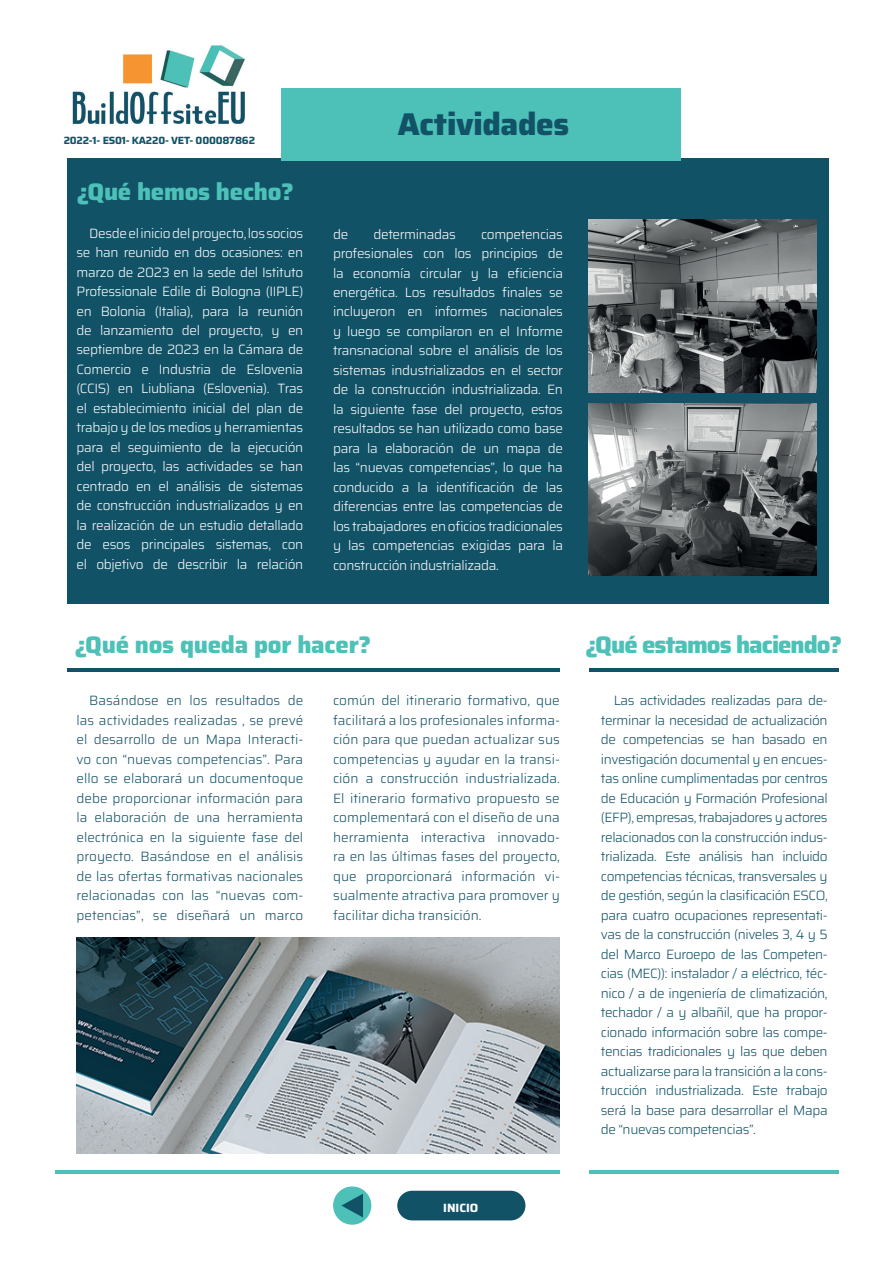
<style>
.page{position:relative;width:893px;height:1263px;background:#fff}
.page>*{position:absolute;margin:0;border:0;box-sizing:border-box;transform-origin:0 0}
.t1{font:800 31.5px "Saira";letter-spacing:-.01em;color:#125267}
.t2{font:800 24px "Saira";letter-spacing:-.01em;color:#4dc1b8}
.t3{font:800 24px "Saira";letter-spacing:-.04em;color:#4dc1b8}
.t4{font:300 13.5px/19.5px "Saira";color:#125267;text-align:justify}
.t5{font:300 13.5px/19.5px "Saira";letter-spacing:-.025em;color:#fff;text-align:justify}
.t6{font:700 12px "Saira";color:#fff}
.t7{font:700 10.5px "Saira";letter-spacing:-.02em;color:#125267}
</style>
<div class="page">
<div style="left:397px;top:1191px;width:128px;height:29px;background:#125267;border-radius:15px"></div>
<div style="left:333px;top:1186px;width:38px;height:39px;background:#4dc1b8;border-radius:50%"></div>
<svg style="left:341px;top:1194px;width:22px;height:23px"></svg>
<div style="left:67px;top:158px;width:762px;height:446px;background:#125267"></div>
<div style="left:281px;top:89px;width:399px;height:72px;background:#4dc1b8"></div>
<img style="left:77px;top:938px;width:483px;height:216px">
<hr style="left:55px;top:1170px;width:505px;height:3px;background:#4dc1b8">
<hr style="left:67px;top:668px;width:493px;height:4px;background:#125267">
<hr style="left:590px;top:1170px;width:249px;height:3px;background:#4dc1b8">
<hr style="left:590px;top:668px;width:249px;height:4px;background:#125267">
<img style="left:72px;top:45px;width:173px;height:80px">
<img style="left:589px;top:403px;width:227px;height:173px">
<img style="left:589px;top:220px;width:227px;height:172px">
<p class="t7" style="left:64px;top:132px;width:193px">2022-1- ES01- KA220- VET- 000087862</p>
<h2 class="t2" style="left:77px;top:172px;width:219px">¿Qué hemos hecho?</h2>
<p class="t5" style="left:77px;top:223px;width:228px;text-indent:13px">Desde el inicio del proyecto, los socios se han reunido en dos ocasiones: en marzo de 2023 en la sede del Istituto Professionale Edile di Bologna (IIPLE) en Bolonia (Italia), para la reunión de lanzamiento del proyecto, y en septiembre de 2023 en la Cámara de Comercio e Industria de Eslovenia (CCIS) en Liubliana (Eslovenia). Tras el establecimiento inicial del plan de trabajo y de los medios y herramientas para el seguimiento de la ejecución del proyecto, las actividades se han centrado en el análisis de sistemas de construcción industrializados y en la realización de un estudio detallado de esos principales sistemas, con el objetivo de describir la relación</p>
<h1 class="t1" style="left:398px;top:99px;width:173px">Actividades</h1>
<p class="t5" style="left:333px;top:224px;width:231px;text-indent:148px">competencias profesionales con los principios de la economía circular y la eficiencia energética. Los resultados finales se incluyeron en informes nacionales y luego se compilaron en el Informe transnacional sobre el análisis de los sistemas industrializados en el sector de la construcción industrializada. En la siguiente fase del proyecto, estos resultados se han utilizado como base para la elaboración de un mapa de las “nuevas competencias”, lo que ha conducido a la identificación de las diferencias entre las competencias de los trabajadores en oficios tradicionales y las competencias exigidas para la construcción industrializada.</p>
<p class="t5" style="left:333px;top:224px;width:17px">de</p>
<p class="t5" style="left:373px;top:224px;width:84px">determinadas</p>
<h2 class="t2" style="left:74px;top:626px;width:298px">¿Qué nos queda por hacer?</h2>
<p class="t4" style="left:77px;top:690px;width:228px;text-indent:13px">Basándose en los resultados de las actividades realizadas , se prevé el desarrollo de un Mapa Interacti&shy;vo con “nuevas competencias”. Para ello se elaborará un documentoque debe proporcionar información para la elaboración de una herramienta electrónica en la siguiente fase del proyecto. Basándose en el análisis de las ofertas formativas nacionales relacionadas con las “nuevas com&shy;petencias”, se diseñará un marco</p>
<p class="t4" style="left:333px;top:690px;width:228px">común del itinerario formativo, que facilitará a los profesionales informa&shy;ción para que puedan actualizar sus competencias y ayudar en la transi&shy;ción a construcción industrializada.<br>El itinerario formativo propuesto se complementará con el diseño de una herramienta interactiva innovado&shy;ra en las últimas fases del proyecto, que proporcionará información vi&shy;sualmente atractiva para promover y facilitar dicha transición.</p>
<h2 class="t3" style="left:585px;top:625px;width:259px">¿Qué estamos haciendo?</h2>
<p class="t4" style="left:601px;top:690px;width:228px;text-indent:13px">Las actividades realizadas para de&shy;terminar la necesidad de actualización de competencias se han basado en investigación documental y en encues&shy;tas online cumplimentadas por centros de Educación y Formación Profesional (EFP), empresas, trabajadores y actores relacionados con la construcción indus&shy;trializada. Este análisis han incluido competencias técnicas, transversales y de gestión, según la clasificación ESCO, para cuatro ocupaciones representati&shy;vas de la construcción (niveles 3, 4 y 5 del Marco Euroepo de las Competen&shy;cias (MEC)): instalador / a eléctrico, téc&shy;nico / a de ingeniería de climatización, techador / a y albañil, que ha propor&shy;cionado información sobre las compe&shy;tencias tradicionales y las que deben actualizarse para la transición a la cons&shy;trucción industrializada. Este trabajo será la base para desarrollar el Mapa de “nuevas competencias”.</p>
<p class="t6" style="left:443px;top:1198px;width:37px">INICIO</p>
</div>
